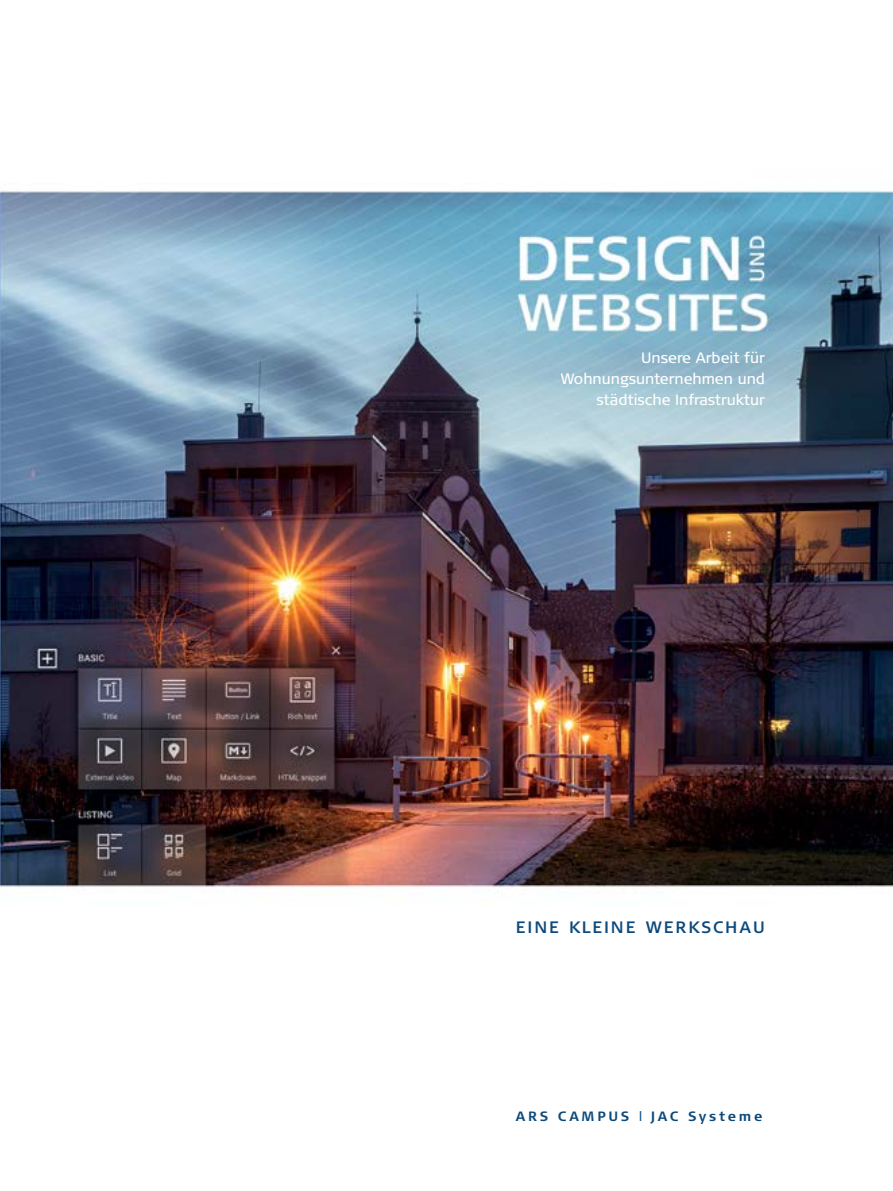
<style>
.page{position:relative;width:893px;height:1191px;background:#fff}
.page>*{position:absolute;margin:0;border:0;box-sizing:border-box;transform-origin:0 0}
.t1{font:21px "Signa Caps";letter-spacing:.09em;color:#0c497c}
.t2{font:15px/21px "Signa Column";color:#fff;text-align:right}
.t3{font:700 13.5px "Signa Column";letter-spacing:.2em;color:#0c497c}
.s1{font-size:10.5px}
</style>
<div class="page">
<img style="left:0;top:191px;width:893px;height:697px">
<p class="t2" style="left:560px;top:347px;width:206px">Unsere Arbeit für<br>Wohnungsunternehmen und städtische Infrastruktur</p>
<h1 class="t1" style="left:516px;top:913px;width:250px">eine kleine werkschau</h1>
<p class="t3" style="left:516px;top:1108px;width:248px">ARS CAMPUS <span class="s1">|</span> JAC Systeme</p>
</div>
